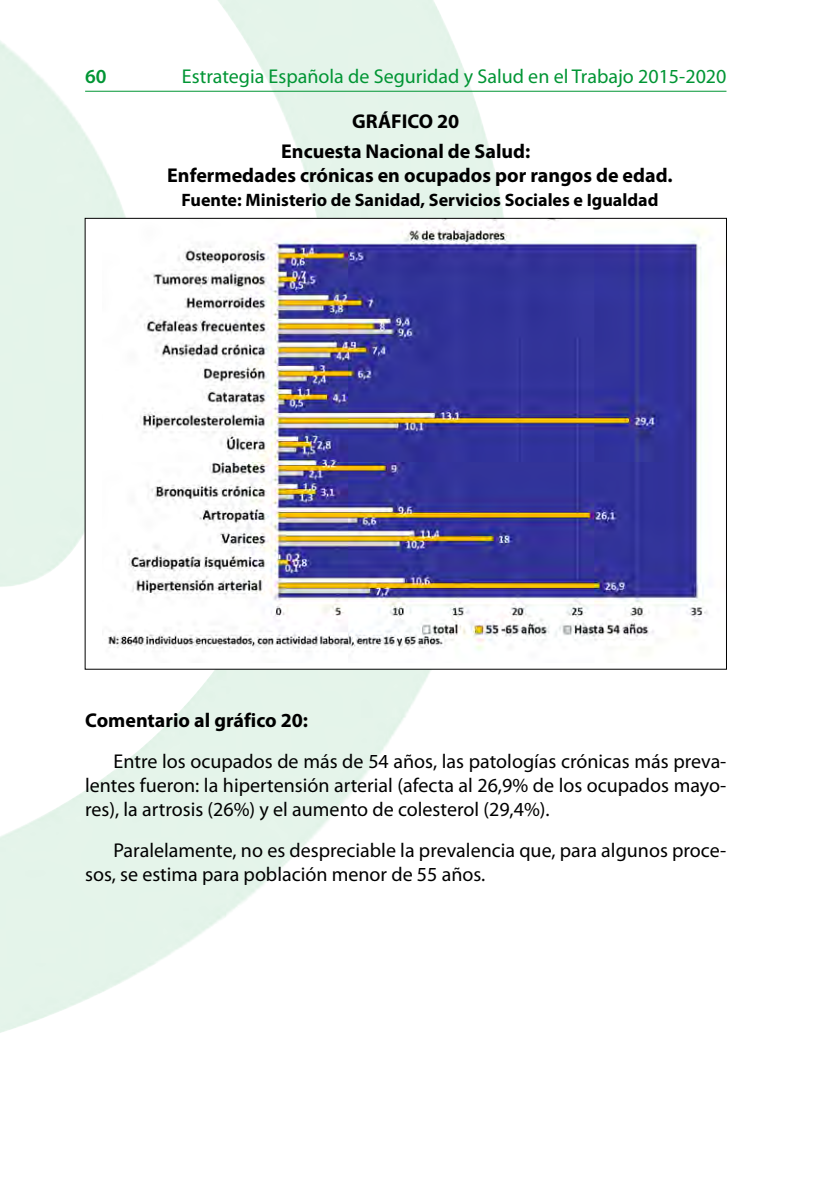
<style>
.page{position:relative;width:840px;height:1191px;background:#fff}
.page>*{position:absolute;margin:0;border:0;box-sizing:border-box;transform-origin:0 0}
.Texto{font:20px/24px "Myriad Pro";color:#000;text-align:justify}
.Texto-2{font:700 20px "Myriad Pro";color:#000}
.t1{font:20px "Myriad Pro";color:#009534}
.t2{font:600 20px "Myriad Pro";color:#009534}
.Texto-3{font:700 18px "Myriad Pro";color:#000}
</style>
<div class="page">
<img style="left:0;top:0;width:513px;height:1033px">
<hr style="left:85px;top:91px;width:641px;height:1px;background:#009534">
<div style="left:85px;top:218px;width:641px;height:451px;background:#fff"></div>
<img style="left:108px;top:220px;width:600px;height:430px">
<p class="t2" style="left:85px;top:63px;width:23px">60</p>
<p class="t1" style="left:182px;top:64px;width:545px">Estrategia Española de Seguridad y Salud en el Trabajo 2015-2020</p>
<p class="Texto-2" style="left:352px;top:109px;width:108px">GRÁFICO 20</p>
<p class="Texto-2" style="left:281px;top:138px;width:250px">Encuesta Nacional de Salud:</p>
<p class="Texto-2" style="left:167px;top:162px;width:506px">Enfermedades crónicas en ocupados por rangos de edad.</p>
<p class="Texto-3" style="left:181px;top:188px;width:478px">Fuente: Ministerio de Sanidad, Servicios Sociales e Igualdad</p>
<p class="Texto-2" style="left:85px;top:707px;width:224px">Comentario al gráfico 20:</p>
<p class="Texto" style="left:85px;top:749px;width:642px;text-indent:28px">Entre los ocupados de más de 54 años, las patologías crónicas más preva&shy;lentes fueron: la hipertensión arterial (afecta al 26,9% de los ocupados mayo&shy;res), la artrosis (26%) y el aumento de colesterol (29,4%).</p>
<p class="Texto" style="left:85px;top:838px;width:642px;text-indent:28px">Paralelamente, no es despreciable la prevalencia que, para algunos proce&shy;sos, se estima para población menor de 55 años.</p>
</div>
